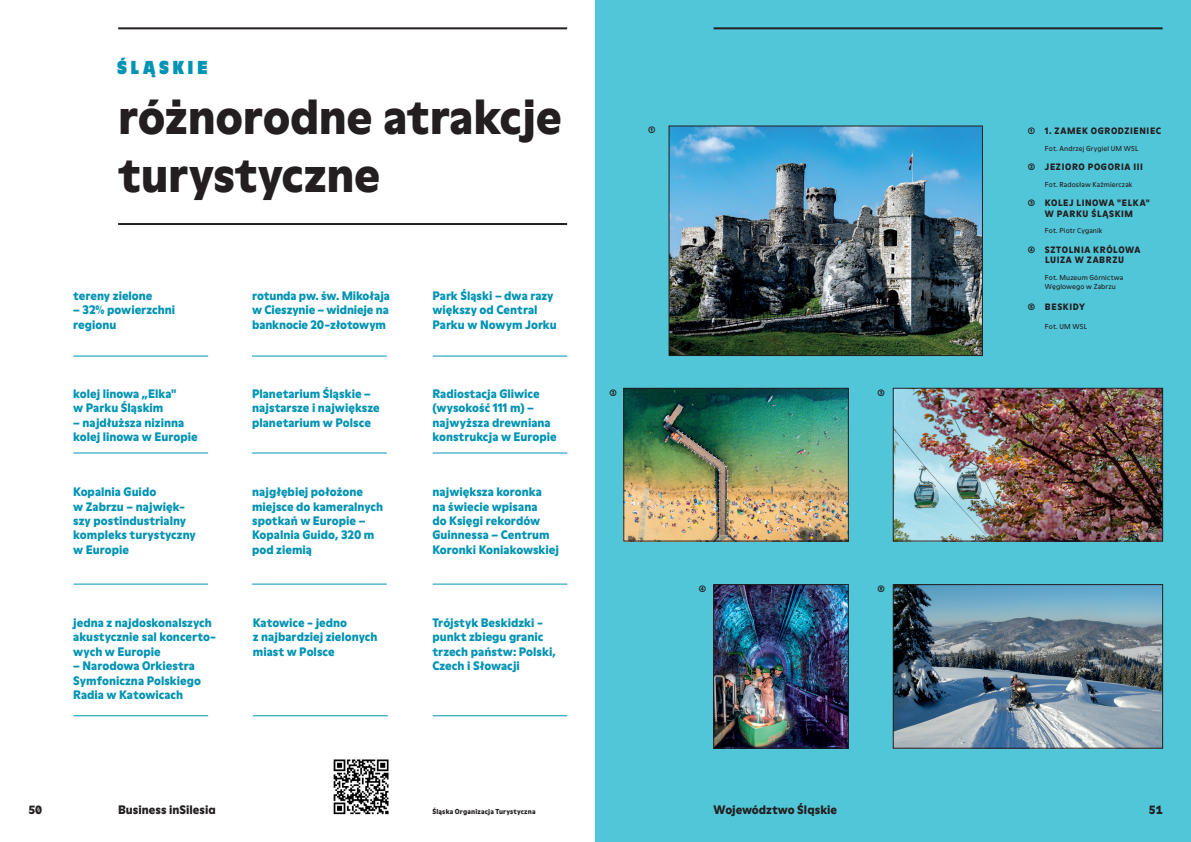
<style>
.page{position:relative;width:1191px;height:842px;background:#fff}
.page>*{position:absolute;margin:0;border:0;box-sizing:border-box;transform-origin:0 0}
.t1{font:900 48px/57.6px "Moderne LL";letter-spacing:-.01em;color:#231f20}
.strały{font:900 18px "Moderne LL";letter-spacing:.22em;color:#0093b3}
.strały-2{font:900 12px/14.4px "Moderne LL";color:#0093b3}
.t2{font:900 12px "Moderne LL";color:#231f20}
.body{font:900 9px/10.8px "Moderne LL";letter-spacing:.07em;color:#231f20;text-align:center}
.body-2{font:7px/8.4px "Moderne LL";letter-spacing:.015em;color:#231f20}
.legenda_book{font:900 7px "Moderne LL";letter-spacing:.025em;color:#231f20}
</style>
<div class="page">
<hr style="left:118px;top:27px;width:449px;height:2px;background:#231f20">
<hr style="left:118px;top:223px;width:449px;height:2px;background:#231f20">
<hr style="left:73px;top:356px;width:135px;height:1px;background:#0093b3">
<hr style="left:73px;top:715px;width:135px;height:1px;background:#0093b3">
<hr style="left:253px;top:715px;width:135px;height:1px;background:#0093b3">
<hr style="left:432px;top:715px;width:135px;height:1px;background:#0093b3">
<hr style="left:73px;top:453px;width:135px;height:1px;background:#0093b3">
<hr style="left:73px;top:584px;width:135px;height:1px;background:#0093b3">
<hr style="left:252px;top:356px;width:135px;height:1px;background:#0093b3">
<hr style="left:252px;top:453px;width:135px;height:1px;background:#0093b3">
<hr style="left:252px;top:584px;width:135px;height:1px;background:#0093b3">
<hr style="left:432px;top:356px;width:135px;height:1px;background:#0093b3">
<hr style="left:432px;top:453px;width:135px;height:1px;background:#0093b3">
<hr style="left:432px;top:584px;width:135px;height:1px;background:#0093b3">
<img style="left:333px;top:759px;width:56px;height:56px">
<div style="left:595px;top:0;width:596px;height:842px;background:#51c6d8"></div>
<hr style="left:713px;top:27px;width:449px;height:2px;background:#231f20">
<img style="left:895px;top:586px;width:266px;height:160px">
<div style="left:893px;top:584px;width:270px;height:164px;border:1px solid #231f20"></div>
<img style="left:671px;top:128px;width:309px;height:226px">
<div style="left:669px;top:126px;width:313px;height:230px;border:1px solid #231f20"></div>
<img style="left:895px;top:390px;width:266px;height:149px">
<div style="left:893px;top:388px;width:270px;height:153px;border:1px solid #231f20"></div>
<img style="left:715px;top:586px;width:131px;height:160px">
<div style="left:713px;top:584px;width:135px;height:164px;border:1px solid #231f20"></div>
<img style="left:625px;top:390px;width:221px;height:149px">
<div style="left:623px;top:388px;width:225px;height:153px;border:1px solid #231f20"></div>
<p class="strały" style="left:117px;top:55px;width:92px">ŚLĄSKIE</p>
<p class="t1" style="left:118px;top:85px;width:445px">różnorodne atrakcje turystyczne</p>
<p class="strały-2" style="left:73px;top:287px;width:81px">tereny zielone</p>
<p class="strały-2" style="left:73px;top:302px;width:103px">– 32% powierzchni regionu</p>
<p class="strały-2" style="left:73px;top:386px;width:105px">kolej linowa „Elka" w Parku Śląskim</p>
<p class="strały-2" style="left:73px;top:414px;width:126px">– najdłuższa nizinna kolej linowa w Europie</p>
<p class="strały-2" style="left:73px;top:484px;width:124px">Kopalnia Guido<br>w Zabrzu – najwięk&shy;szy postindustrialny kompleks turystyczny w Europie</p>
<p class="strały-2" style="left:73px;top:615px;width:144px">jedna z najdoskonalszych akustycznie sal koncerto&shy;wych w Europie</p>
<p class="strały-2" style="left:73px;top:658px;width:129px">– Narodowa Orkiestra<br>Symfoniczna Polskiego<br>Radia w Katowicach</p>
<p class="strały-2" style="left:252px;top:287px;width:139px;text-align:justify">rotunda pw. św. Mikołaja w Cieszynie – widnieje na banknocie 20-złotowym</p>
<p class="strały-2" style="left:252px;top:386px;width:129px">Planetarium Śląskie – najstarsze i największe planetarium w Polsce</p>
<p class="strały-2" style="left:252px;top:484px;width:133px">najgłębiej położone miejsce do kameralnych spotkań w Europie –<br>Kopalnia Guido, 320 m pod ziemią</p>
<p class="strały-2" style="left:432px;top:287px;width:126px">Park Śląski – dwa razy większy od Central<br>Parku w Nowym Jorku</p>
<p class="strały-2" style="left:432px;top:386px;width:126px">Radiostacja Gliwice (wysokość 111 m) – najwyższa drewniana konstrukcja w Europie</p>
<p class="strały-2" style="left:432px;top:484px;width:128px">największa koronka<br>na świecie wpisana<br>do Księgi rekordów<br>Guinnessa – Centrum<br>Koronki Koniakowskiej</p>
<p class="strały-2" style="left:253px;top:615px;width:126px">Katowice - jedno<br>z najbardziej zielonych miast w Polsce</p>
<p class="strały-2" style="left:432px;top:615px;width:125px">Trójstyk Beskidzki - punkt zbiegu granic trzech państw: Polski,<br>Czech i Słowacji</p>
<p class="body" style="left:648px;top:124px;width:9px">➀</p>
<p class="body" style="left:609px;top:386px;width:9px">➁</p>
<p class="body" style="left:699px;top:583px;width:9px">➃</p>
<p class="body" style="left:877px;top:386px;width:9px">➂</p>
<p class="body" style="left:877px;top:583px;width:9px">➄</p>
<p class="body" style="left:1028px;top:124px;width:135px">➀ 1. ZAMEK OGRODZIENIEC</p>
<p class="body-2" style="left:1045px;top:143px;width:95px">Fot. Andrzej Grygiel UM WSL</p>
<p class="body" style="left:1028px;top:160px;width:117px">➁ JEZIORO POGORIA III</p>
<p class="body-2" style="left:1045px;top:179px;width:89px">Fot. Radosław Kaźmierczak</p>
<p class="body" style="left:1028px;top:196px;width:123px">➂ KOLEJ LINOWA "ELKA"</p>
<p class="body" style="left:1045px;top:207px;width:90px">W PARKU ŚLĄSKIM</p>
<p class="body-2" style="left:1045px;top:226px;width:59px">Fot. Piotr Cyganik</p>
<p class="body" style="left:1028px;top:243px;width:114px">➃ SZTOLNIA KRÓLOWA<br>LUIZA W ZABRZU</p>
<p class="body-2" style="left:1045px;top:273px;width:80px">Fot. Muzeum Górnictwa<br>Węglowego w Zabrzu</p>
<p class="body" style="left:1028px;top:301px;width:59px">➄ BESKIDY</p>
<p class="body-2" style="left:1045px;top:322px;width:44px">Fot. UM WSL</p>
<p class="t2" style="left:28px;top:801px;width:15px">50</p>
<p class="t2" style="left:118px;top:801px;width:99px">Business inSilesia</p>
<p class="t2" style="left:713px;top:801px;width:125px">Województwo Śląskie</p>
<p class="t2" style="left:1148px;top:801px;width:15px">51</p>
<p class="legenda_book" style="left:432px;top:806px;width:105px">Śląska Organizacja Turystyczna</p>
</div>
